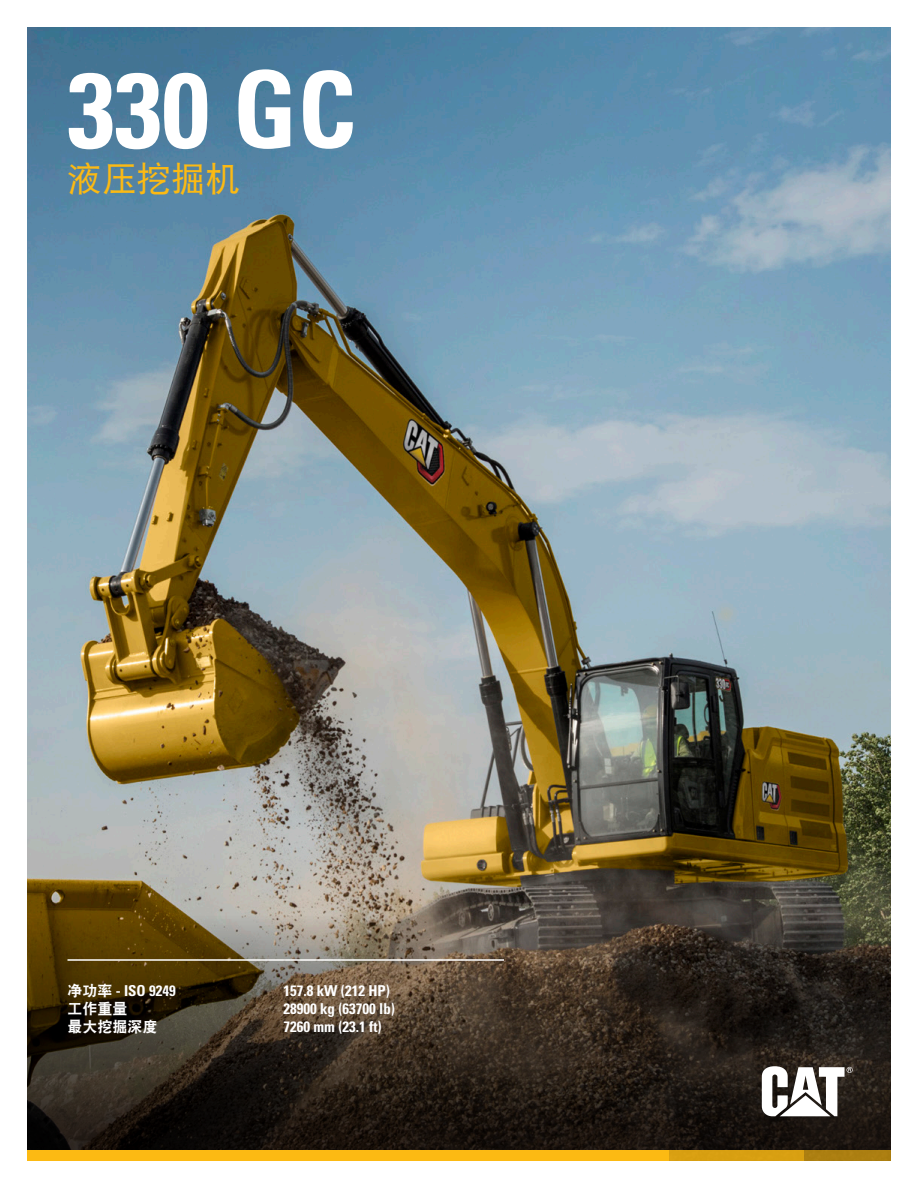
<style>
.page{position:relative;width:918px;height:1188px;background:#fff}
.page>*{position:absolute;margin:0;border:0;box-sizing:border-box;transform-origin:0 0}
.t1{font:106.2px "Univers LTCYR 67 Bold Cond";color:#fff}
.t2{font:34.5px "DFP Hei W5";color:#fcba13}
.t3{font:15px "Univers LTCYR 67 Bold Cond";color:#fff}
.t4{font:15px "DFP Hei W9";color:#fff}
.s1{font-family:"DFP Hei W9"}
</style>
<div class="page">
<img style="left:27px;top:27px;width:864px;height:504px">
<img style="left:27px;top:531px;width:864px;height:620px">
<div style="left:27px;top:1151px;width:641px;height:10px;background:#fcba13"></div>
<div style="left:667px;top:1151px;width:137px;height:10px;background:#d8a011"></div>
<div style="left:804px;top:1151px;width:87px;height:10px;background:#ac7f11"></div>
<svg style="left:762px;top:1066px;width:91px;height:50px"></svg>
<hr style="left:68px;top:959px;width:436px;height:2px;background:#fff">
<h1 class="t1" style="left:68px;top:45px;width:290px">330 GC</h1>
<h2 class="t2" style="left:68px;top:160px;width:174px">液压挖掘机</h2>
<p class="t3" style="left:68px;top:981px;width:110px"><span class="s1">净功率</span> - ISO 9249</p>
<p class="t3" style="left:284px;top:981px;width:108px">157.8 kW (212 HP)</p>
<p class="t4" style="left:68px;top:1000px;width:61px">工作重量</p>
<p class="t3" style="left:284px;top:999px;width:113px">28900 kg (63700 lb)</p>
<p class="t4" style="left:68px;top:1018px;width:91px">最大挖掘深度</p>
<p class="t3" style="left:284px;top:1017px;width:100px">7260 mm (23.1 ft)</p>
</div>
